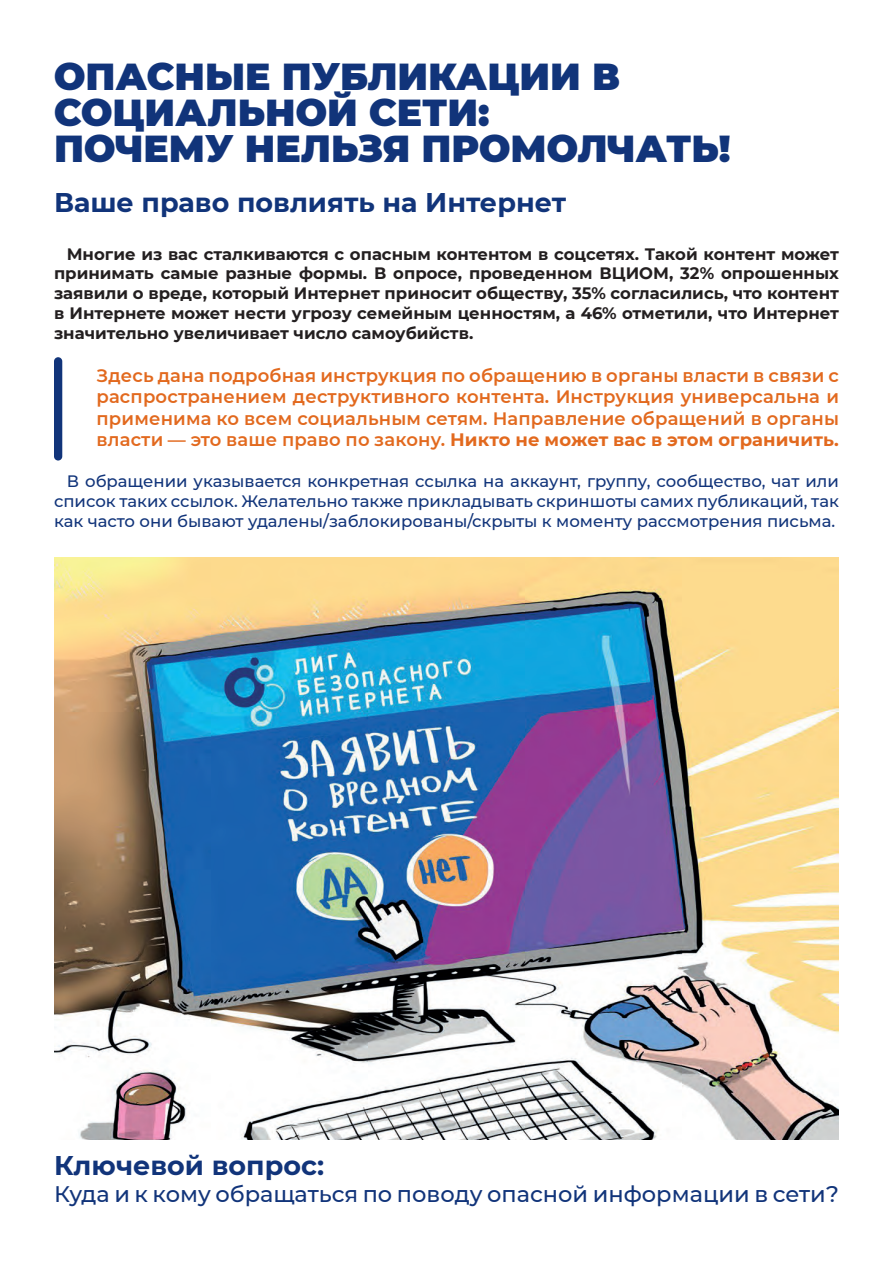
<style>
.page{position:relative;width:893px;height:1263px;background:#fff}
.page>*{position:absolute;margin:0;border:0;box-sizing:border-box;transform-origin:0 0}
.t1{font:900 37.5px/36px "Montserrat";color:#11347a}
.t2{font:700 27px "Montserrat";color:#11347a}
.t3{font:500 22.5px "Montserrat";color:#11347a}
.t4{font:600 18px/21.6px "Montserrat";letter-spacing:.01em;color:#e2691e;text-align:justify}
.t5{font:700 16.5px/19.8px "Montserrat";color:#231f20;text-align:justify}
.t6{font:500 16.5px/19.8px "Montserrat";color:#11347a;text-align:justify}
.s1{font-weight:700}
</style>
<div class="page">
<div style="left:54px;top:357px;width:8px;height:103px;background:#11347a;border-radius:4px"></div>
<img style="left:54px;top:557px;width:785px;height:582px">
<h1 class="t1" style="left:54px;top:57px;width:678px">ОПАСНЫЕ ПУБЛИКАЦИИ В<br>СОЦИАЛЬНОЙ СЕТИ:<br>ПОЧЕМУ НЕЛЬЗЯ ПРОМОЛЧАТЬ!</h1>
<h2 class="t2" style="left:54px;top:183px;width:514px">Ваше право повлиять на Интернет</h2>
<p class="t5" style="left:54px;top:243px;width:786px;text-indent:13px">Многие из вас сталкиваются с опасным контентом в соцсетях. Такой контент может принимать самые разные формы. В опросе, проведенном ВЦИОМ, 32% опрошенных заявили о вреде, который Интернет приносит обществу, 35% согласились, что контент в Интернете может нести угрозу семейным ценностям, а 46% отметили, что Интернет значительно увеличивает число самоубийств.</p>
<p class="t4" style="left:97px;top:364px;width:744px">Здесь дана подробная инструкция по обращению в органы власти в связи с распространением деструктивного контента. Инструкция универсальна и применима ко всем социальным сетям. Направление обращений в органы власти — это ваше право по закону. <span class="s1">Никто не может вас в этом ограничить.</span></p>
<p class="t6" style="left:54px;top:471px;width:786px;text-indent:13px">В обращении указывается конкретная ссылка на аккаунт, группу, сообщество, чат или список таких ссылок. Желательно также прикладывать скриншоты самих публикаций, так как часто они бывают удалены/заблокированы/скрыты к моменту рассмотрения письма.</p>
<h2 class="t2" style="left:54px;top:1146px;width:272px">Ключевой вопрос:</h2>
<h3 class="t3" style="left:54px;top:1178px;width:786px">Куда и к кому обращаться по поводу опасной информации в сети?</h3>
</div>
